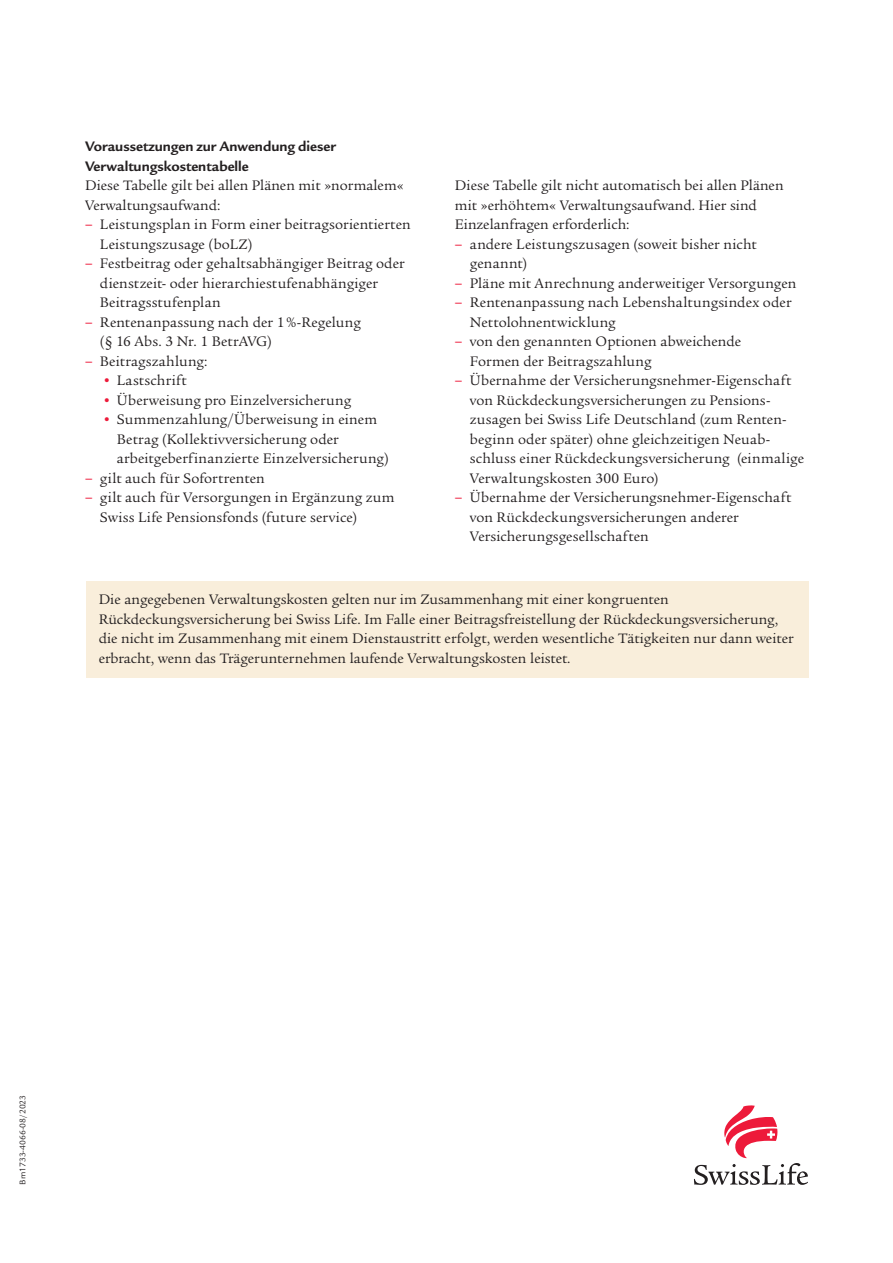
<style>
.page{position:relative;width:893px;height:1263px;background:#fff}
.page>*{position:absolute;margin:0;border:0;box-sizing:border-box;transform-origin:0 0}
.t1{font:15px/19.5px "Legacy Serif ITC Pro";color:#231f20}
.t2{font:700 15px/19.5px "Legacy Sans ITC Pro";color:#231f20}
.t3{font:15px "Legacy Serif ITC Pro";letter-spacing:.02em;color:#231f20}
.t4{font:9px "Legacy Sans ITC Pro";color:#231f20}
.s1{font-family:"Myriad Pro";color:#ed1a3a}
.s2{font-weight:700;color:#ed1a3a}
</style>
<div class="page">
<svg style="left:694px;top:1105px;width:114px;height:80px"></svg>
<div style="left:86px;top:581px;width:723px;height:97px;background:#f9eedb"></div>
<p class="t2" style="left:85px;top:137px;width:252px">Voraussetzungen zur Anwendung dieser<br>Verwaltungskostentabelle</p>
<p class="t1" style="left:85px;top:175px;width:320px">Diese Tabelle gilt bei allen Plänen mit »normalem«<br>Verwaltungsaufwand:</p>
<p class="t1" style="left:100px;top:214px;width:312px;text-indent:-15px"><span class="s1">–</span> Leistungsplan in Form einer beitragsorientierten<br>Leistungszusage (boLZ)</p>
<p class="t1" style="left:100px;top:253px;width:306px;text-indent:-15px"><span class="s1">–</span> Festbeitrag oder gehaltsabhängiger Beitrag oder dienstzeit- oder hierarchiestufenabhängiger<br>Beitragsstufenplan</p>
<p class="t1" style="left:100px;top:312px;width:262px;text-indent:-15px"><span class="s1">–</span> Rentenanpassung nach der 1%-Regelung (§ 16 Abs. 3 Nr. 1 BetrAVG)</p>
<p class="t1" style="left:85px;top:351px;width:124px"><span class="s1">–</span> Beitragszahlung:</p>
<p class="t3" style="left:102px;top:371px;width:86px"><span class="s2">•</span> Lastschrift</p>
<p class="t1" style="left:102px;top:390px;width:251px"><span class="s2">•</span> Überweisung pro Einzelversicherung</p>
<p class="t1" style="left:117px;top:409px;width:273px;text-indent:-15px"><span class="s2">•</span> Summenzahlung/Überweisung in einem<br>Betrag (Kollektivversicherung oder arbeitgeberfinanzierte Einzelversicherung)</p>
<p class="t1" style="left:85px;top:468px;width:181px"><span class="s1">–</span> gilt auch für Sofortrenten</p>
<p class="t1" style="left:100px;top:487px;width:296px;text-indent:-15px"><span class="s1">–</span> gilt auch für Versorgungen in Ergänzung zum<br>Swiss Life Pensionsfonds (future service)</p>
<p class="t1" style="left:455px;top:175px;width:330px">Diese Tabelle gilt nicht automatisch bei allen Plänen mit »erhöhtem« Verwaltungsaufwand. Hier sind<br>Einzelanfragen erforderlich:</p>
<p class="t1" style="left:470px;top:234px;width:288px;text-indent:-15px"><span class="s1">–</span> andere Leistungszusagen (soweit bisher nicht genannt)</p>
<p class="t1" style="left:455px;top:273px;width:343px"><span class="s1">–</span> Pläne mit Anrechnung anderweitiger Versorgungen</p>
<p class="t1" style="left:470px;top:292px;width:323px;text-indent:-15px"><span class="s1">–</span> Rentenanpassung nach Lebenshaltungsindex oder<br>Nettolohnentwicklung</p>
<p class="t1" style="left:470px;top:331px;width:273px;text-indent:-15px"><span class="s1">–</span> von den genannten Optionen abweichende<br>Formen der Beitragszahlung</p>
<p class="t1" style="left:470px;top:370px;width:336px;text-indent:-15px"><span class="s1">–</span> Übernahme der Versicherungsnehmer-Eigenschaft von Rückdeckungsversicherungen zu Pensions&shy;zusagen bei Swiss Life Deutschland (zum Renten&shy;beginn oder später) ohne gleichzeitigen Neuab&shy;schluss einer Rückdeckungsversicherung (einmalige Verwaltungskosten 300 Euro)</p>
<p class="t1" style="left:470px;top:487px;width:323px;text-indent:-15px"><span class="s1">–</span> Übernahme der Versicherungsnehmer--Eigenschaft von Rückdeckungsversicherungen anderer<br>Versicherungsgesellschaften</p>
<p class="t1" style="left:99px;top:589px;width:697px">Die angegebenen Verwaltungskosten gelten nur im Zusammenhang mit einer kongruenten Rückdeckungsversicherung bei Swiss Life. Im Falle einer Beitragsfreistellung der Rückdeckungsversicherung, die nicht im Zusammenhang mit einem Dienstaustritt erfolgt, werden wesentliche Tätigkeiten nur dann weiter erbracht, wenn das Trägerunternehmen laufende Verwaltungskosten leistet.</p>
<p class="t4" style="left:17px;top:1185px;width:91px;rotate:-90deg">Bm1733-4066-08/2023</p>
</div>
